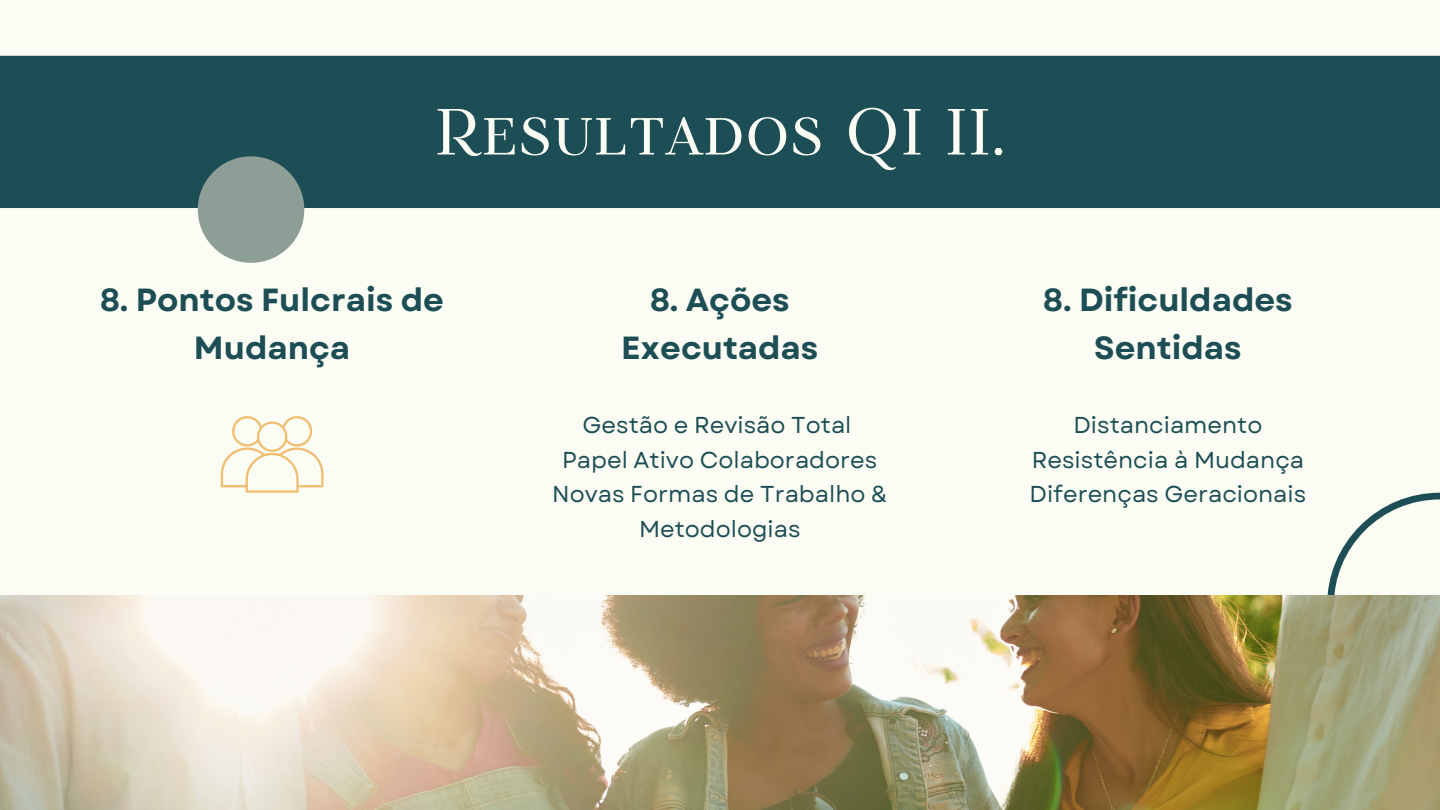
<style>
.page{position:relative;width:1440px;height:810px;background:#fbfdf4}
.page>*{position:absolute;margin:0;border:0;box-sizing:border-box;transform-origin:0 0}
.t1{font:65px "TT Tsars A";color:#fbfdf4}
.t2{font:700 32px/48px "Garet";color:#1d4e55;text-align:center}
.t3{font:23px/34.5px "Garet";color:#1d4e55;text-align:center}
</style>
<div class="page">
<div style="left:0;top:56px;width:1440px;height:152px;background:#1d4e55"></div>
<svg style="left:1327px;top:493px;width:113px;height:102px"></svg>
<img style="left:0;top:595px;width:1440px;height:215px">
<div style="left:198px;top:156px;width:106px;height:107px;background:#8d9e96;border-radius:50%"></div>
<svg style="left:221px;top:416px;width:103px;height:77px"></svg>
<h1 class="t1" style="left:434px;top:96px;width:573px">Resultados QI II.</h1>
<h2 class="t2" style="left:100px;top:276px;width:345px">8. Pontos Fulcrais de<br>Mudança</h2>
<h2 class="t2" style="left:621px;top:276px;width:199px">8. Ações<br>Executadas</h2>
<p class="t3" style="left:552px;top:408px;width:337px">Gestão e Revisão Total<br>Papel Ativo Colaboradores<br>Novas Formas de Trabalho &amp;<br>Metodologias</p>
<h2 class="t2" style="left:1043px;top:276px;width:251px">8. Dificuldades<br>Sentidas</h2>
<p class="t3" style="left:1030px;top:408px;width:278px">Distanciamento<br>Resistência à Mudança<br>Diferenças Geracionais</p>
</div>
